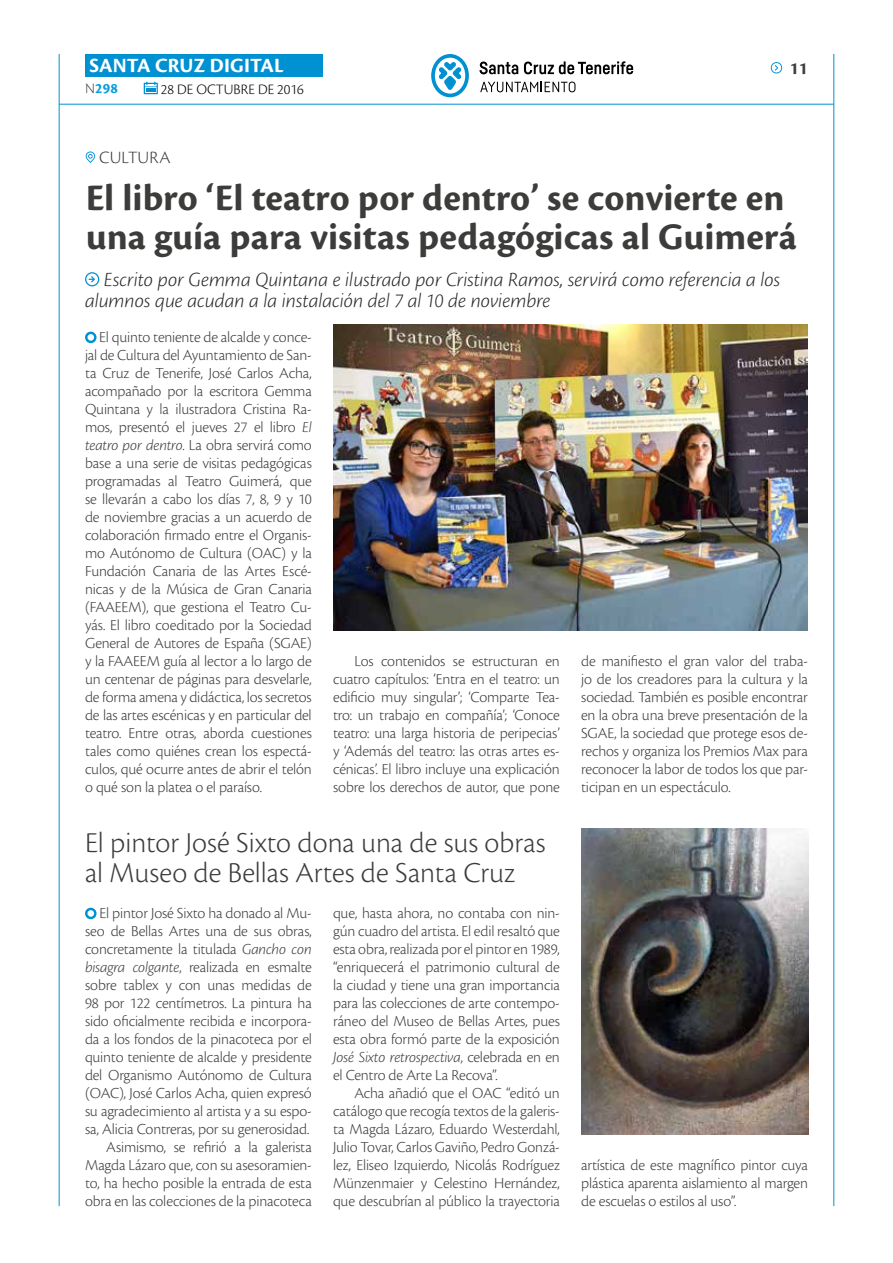
<style>
.page{position:relative;width:893px;height:1263px;background:#fff}
.page>*{position:absolute;margin:0;border:0;box-sizing:border-box;transform-origin:0 0}
.t1{font:700 39px/39px "Cronos Pro";letter-spacing:.005em;color:#3c3c3b}
.t2{font:300 30px/30px "Cronos Pro";color:#3c3c3b}
.t3{font:italic 300 21px/21px "Cronos Pro";letter-spacing:-.005em;color:#282827}
.t4{font:700 21px "Cronos Pro";letter-spacing:.005em;color:#fff}
.t5{font:300 18px "Cronos Pro";letter-spacing:.01em;color:#3c3c3b}
.t6{font:700 18px "Cronos Pro";color:#3c3c3b}
.t7{font:300 15.9px/18px "Cronos Pro";letter-spacing:-.01em;color:#3c3c3b;text-align:justify}
.t8{font:300 15px "Cronos Pro";color:#000}
.t9{font:700 15px "Cronos Pro";color:#079bd8}
.s1{font-weight:300;color:#3c3c3b}
.s2{font-style:italic}
</style>
<div class="page">
<hr style="left:59px;top:104px;width:775px;height:1px;background:#0091d3">
<div style="left:85px;top:54px;width:238px;height:23px;background:#0091d3"></div>
<svg style="left:144px;top:82px;width:14px;height:12px"></svg>
<hr style="left:59px;top:54px;width:1px;height:1152px;background:#0091d3">
<hr style="left:833px;top:54px;width:1px;height:1152px;background:#0091d3">
<svg style="left:771px;top:62px;width:12px;height:11px"></svg>
<svg style="left:431px;top:54px;width:38px;height:43px"></svg>
<svg style="left:480px;top:62px;width:38px;height:12px"></svg>
<svg style="left:524px;top:61px;width:109px;height:13px"></svg>
<svg style="left:480px;top:82px;width:95px;height:10px"></svg>
<svg style="left:85px;top:331px;width:12px;height:13px"></svg>
<svg style="left:86px;top:151px;width:9px;height:12px"></svg>
<svg style="left:85px;top:272px;width:14px;height:14px"></svg>
<img style="left:333px;top:324px;width:475px;height:306px">
<svg style="left:85px;top:907px;width:12px;height:13px"></svg>
<img style="left:581px;top:828px;width:227px;height:306px">
<h3 class="t4" style="left:89px;top:53px;width:196px">SANTA CRUZ DIGITAL</h3>
<p class="t9" style="left:85px;top:80px;width:34px"><span class="s1">N</span>298</p>
<p class="t8" style="left:161px;top:81px;width:144px">28 DE OCTUBRE DE 2016</p>
<p class="t6" style="left:790px;top:58px;width:20px">11</p>
<p class="t5" style="left:99px;top:147px;width:73px">CULTURA</p>
<h1 class="t1" style="left:86px;top:179px;width:713px">El libro ‘El teatro por dentro’ se convierte en una guía para visitas pedagógicas al Guimerá</h1>
<h3 class="t3" style="left:85px;top:269px;width:697px;text-indent:19px">Escrito por Gemma Quintana e ilustrado por Cristina Ramos, servirá como referencia a los alumnos que acudan a la instalación del 7 al 10 de noviembre</h3>
<p class="t7" style="left:85px;top:328px;width:228px;text-indent:14px">El quinto teniente de alcalde y conce&shy;jal de Cultura del Ayuntamiento de San&shy;ta Cruz de Tenerife, José Carlos Acha, acompañado por la escritora Gemma Quintana y la ilustradora Cristina Ra&shy;mos, presentó el jueves 27 el libro <span class="s2">El teatro por dentro</span>. La obra servirá como base a una serie de visitas pedagógicas programadas al Teatro Guimerá, que se llevarán a cabo los días 7, 8, 9 y 10 de noviembre gracias a un acuerdo de colaboración firmado entre el Organis&shy;mo Autónomo de Cultura (OAC) y la Fundación Canaria de las Artes Escé&shy;nicas y de la Música de Gran Canaria (FAAEEM), que gestiona el Teatro Cu&shy;yás. El libro coeditado por la Sociedad General de Autores de España (SGAE) y la FAAEEM guía al lector a lo largo de un centenar de páginas para desvelarle, de forma amena y didáctica, los secretos de las artes escénicas y en particular del teatro. Entre otras, aborda cuestiones tales como quiénes crean los espectá&shy;culos, qué ocurre antes de abrir el telón o qué son la platea o el paraíso.</p>
<p class="t7" style="left:333px;top:652px;width:228px;text-indent:21px">Los contenidos se estructuran en cuatro capítulos: ‘Entra en el teatro: un edificio muy singular’; ‘Comparte Tea&shy;tro: un trabajo en compañía’; ‘Conoce teatro: una larga historia de peripecias’ y ‘Además del teatro: las otras artes es&shy;cénicas’. El libro incluye una explicación sobre los derechos de autor, que pone</p>
<h2 class="t2" style="left:85px;top:827px;width:462px">El pintor José Sixto dona una de sus obras al Museo de Bellas Artes de Santa Cruz</h2>
<p class="t7" style="left:333px;top:904px;width:228px">que, hasta ahora, no contaba con nin&shy;gún cuadro del artista. El edil resaltó que esta obra, realizada por el pintor en 1989, “enriquecerá el patrimonio cultural de la ciudad y tiene una gran importancia para las colecciones de arte contempo&shy;ráneo del Museo de Bellas Artes, pues esta obra formó parte de la exposición <span class="s2">José Sixto retrospectiva</span>, celebrada en en el Centro de Arte La Recova”.</p>
<p class="t7" style="left:333px;top:1084px;width:228px;text-indent:21px">Acha añadió que el OAC “editó un catálogo que recogía textos de la galeris&shy;ta Magda Lázaro, Eduardo Westerdahl, Julio Tovar, Carlos Gaviño, Pedro Gonzá&shy;lez, Eliseo Izquierdo, Nicolás Rodríguez Münzenmaier y Celestino Hernández, que descubrían al público la trayectoria</p>
<p class="t7" style="left:85px;top:904px;width:228px;text-align:right">El pintor José Sixto ha donado al Mu&shy;seo de Bellas Artes una de sus obras, concretamente la titulada <span class="s2">Gancho con bisagra colgante</span>, realizada en esmalte sobre tablex y con unas medidas de 98 por 122 centímetros. La pintura ha sido oficialmente recibida e incorpora&shy;da a los fondos de la pinacoteca por el quinto teniente de alcalde y presidente del Organismo Autónomo de Cultura (OAC), José Carlos Acha, quien expresó su agradecimiento al artista y a su espo&shy;sa, Alicia Contreras, por su generosidad.<br>Asimismo, se refirió a la galerista Magda Lázaro que, con su asesoramien&shy;to, ha hecho posible la entrada de esta obra en las colecciones de la pinacoteca</p>
<p class="t7" style="left:581px;top:652px;width:228px">de manifiesto el gran valor del traba&shy;jo de los creadores para la cultura y la sociedad. También es posible encontrar en la obra una breve presentación de la SGAE, la sociedad que protege esos de&shy;rechos y organiza los Premios Max para reconocer la labor de todos los que par&shy;ticipan en un espectáculo.</p>
<p class="t7" style="left:581px;top:1156px;width:228px">artística de este magnífico pintor cuya plástica aparenta aislamiento al margen de escuelas o estilos al uso”.</p>
</div>
